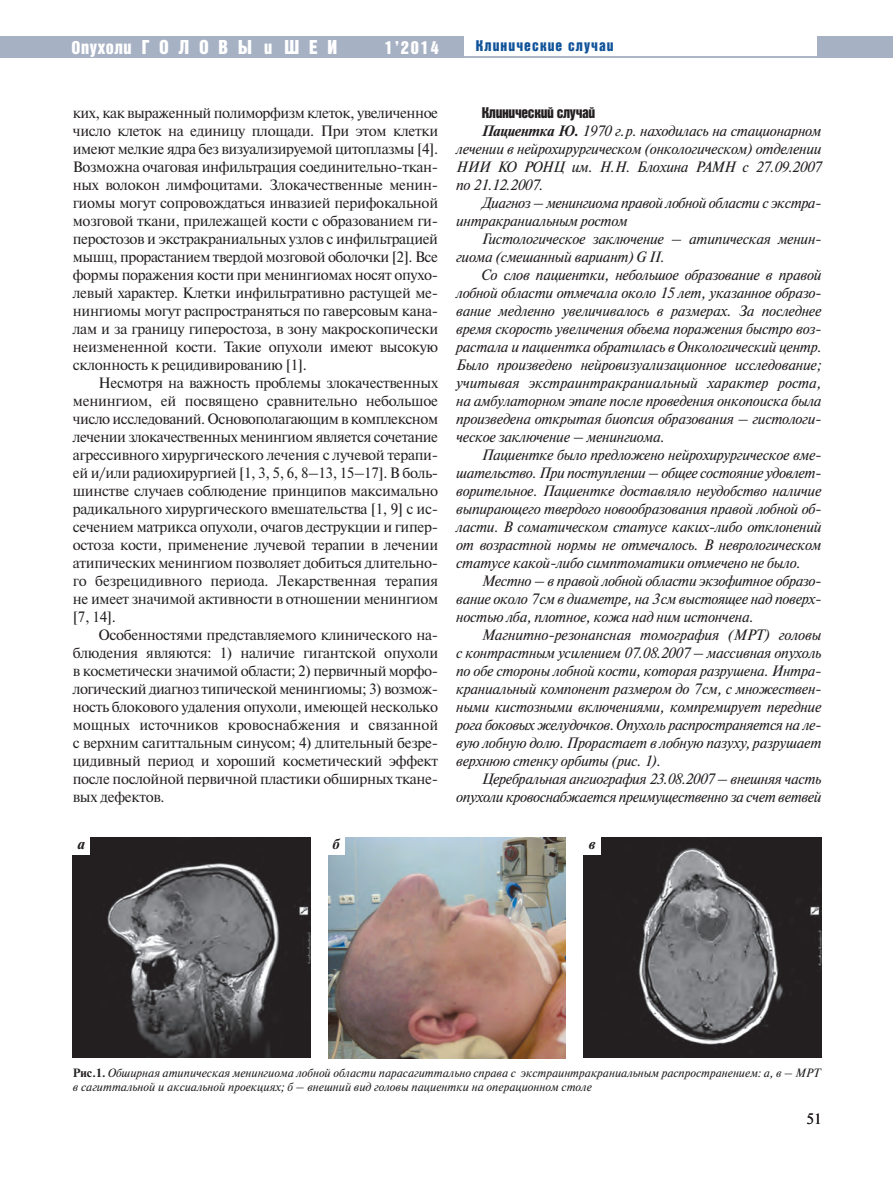
<style>
.page{position:relative;width:893px;height:1189px;background:#fff}
.page>*{position:absolute;margin:0;border:0;box-sizing:border-box;transform-origin:0 0}
.t1{font:19.5px "Bastion Kontrast Alt C";letter-spacing:.5em;color:#fff}
.t2{font:18px "Bastion Kontrast Alt C";color:#fff}
.t3{font:15px/18px "Newton C";letter-spacing:-.02em;color:#231f20;text-align:justify}
.t4{font:italic 15px/18px "Newton C";letter-spacing:-.02em;color:#231f20;text-align:justify}
.t5{font:15px "Bastion Kontrast Alt C";letter-spacing:.075em;color:#105399}
.t6{font:15px "Bastion Kontrast Alt C";letter-spacing:-.02em;color:#231f20}
.t7{font:italic 700 15px "Newton C";color:#231f20}
.t8{font:italic 12px/14.4px "Newton C";color:#231f20}
.s1{font-size:18px}
.s2{font-weight:700}
.s3{font-weight:700;font-style:normal}
</style>
<div class="page">
<div style="left:0;top:36px;width:464px;height:22px;background:#a7b1c4"></div>
<div style="left:817px;top:36px;width:76px;height:22px;background:#a7b1c4"></div>
<hr style="left:453px;top:56px;width:399px;height:2px;background:#a7b1c4">
<img style="left:73px;top:838px;width:237px;height:219px">
<img style="left:328px;top:838px;width:238px;height:221px">
<img style="left:584px;top:838px;width:237px;height:219px">
<div style="left:73px;top:837px;width:17px;height:17px;background:#fff"></div>
<div style="left:327px;top:837px;width:17px;height:17px;background:#fff"></div>
<div style="left:584px;top:837px;width:17px;height:17px;background:#fff"></div>
<h1 class="t1" style="left:71px;top:40px;width:267px"><span class="s1">Опухоли</span> ГОЛОВЫ <span class="s1">и</span> ШЕИ</h1>
<p class="t2" style="left:385px;top:41px;width:55px">1’2014</p>
<p class="t5" style="left:476px;top:40px;width:139px">Клинические случаи</p>
<p class="t3" style="left:73px;top:105px;width:367px">ких, как выраженный полиморфизм клеток, увеличенное число клеток на единицу площади. При этом клетки имеют мелкие ядра без визуализируемой цитоплазмы [4].<br>Возможна очаговая инфильтрация соединительно-ткан&shy;ных волокон лимфоцитами. Злокачественные менин&shy;гиомы могут сопровождаться инвазией перифокальной мозговой ткани, прилежащей кости с образованием ги&shy;перостозов и экстракраниальных узлов с инфильтрацией мышц, прорастанием твердой мозговой оболочки [2]. Все формы поражения кости при менингиомах носят опухо&shy;левый характер. Клетки инфильтративно растущей ме&shy;нингиомы могут распространяться по гаверсовым кана&shy;лам и за границу гиперостоза, в зону макроскопически неизмененной кости. Такие опухоли имеют высокую склонность к рецидивированию [1].</p>
<p class="t3" style="left:73px;top:375px;width:367px;text-indent:26px">Несмотря на важность проблемы злокачественных менингиом, ей посвящено сравнительно небольшое число исследований. Основополагающим в комплексном лечении злокачественных менингиом является сочетание агрессивного хирургического лечения с лучевой терапи&shy;ей и / или радиохирургией [1, 3, 5, 6, 8–13, 15–17]. В боль&shy;шинстве случаев соблюдение принципов максимально радикального хирургического вмешательства [1, 9] с ис&shy;сечением матрикса опухоли, очагов деструкции и гипер&shy;остоза кости, применение лучевой терапии в лечении атипических менингиом позволяет добиться длительно&shy;го безрецидивного периода. Лекарственная терапия не имеет значимой активности в отношении менингиом [7, 14].</p>
<p class="t3" style="left:73px;top:627px;width:367px;text-indent:26px">Особенностями представляемого клинического на&shy;блюдения являются: 1) наличие гигантской опухоли в косметически значимой области; 2) первичный морфо&shy;логический диагноз типической менингиомы; 3) возмож&shy;ность блокового удаления опухоли, имеющей несколько мощных источников кровоснабжения и связанной с верхним сагиттальным синусом; 4) длительный безре&shy;цидивный период и хороший косметический эффект после послойной первичной пластики обширных ткане&shy;вых дефектов.</p>
<p class="t6" style="left:481px;top:107px;width:115px">Клинический случай</p>
<p class="t4" style="left:456px;top:123px;width:367px;text-indent:26px"><span class="s2">Пациентка Ю.</span> 1970 г. р. находилась на стационарном лечении в нейрохирургическом (онкологическом) отделении НИИ КО РОНЦ им. Н. Н. Блохина РАМН с 27.09.2007 по 21.12.2007.</p>
<p class="t4" style="left:456px;top:195px;width:367px;text-indent:26px">Диагноз – менингиома правой лобной области с экстра&shy;интракраниальным ростом</p>
<p class="t4" style="left:456px;top:231px;width:367px;text-indent:26px">Гистологическое заключение – атипическая менин&shy;гиома (смешанный вариант) G II.</p>
<p class="t4" style="left:456px;top:267px;width:367px;text-indent:26px">Со слов пациентки, небольшое образование в правой лобной области отмечала около 15 лет, указанное образо&shy;вание медленно увеличивалось в размерах. За последнее время скорость увеличения объема поражения быстро воз&shy;растала и пациентка обратилась в Онкологический центр.<br>Было произведено нейровизуализационное исследование; учитывая экстраинтракраниальный характер роста, на амбулаторном этапе после проведения онкопоиска была произведена открытая биопсия образования – гистологи&shy;ческое заключение – менингиома.</p>
<p class="t4" style="left:456px;top:447px;width:367px;text-indent:26px">Пациентке было предложено нейрохирургическое вме&shy;шательство. При поступлении – общее состояние удовлет&shy;ворительное. Пациентке доставляло неудобство наличие выпирающего твердого новообразования правой лобной об&shy;ласти. В соматическом статусе каких-либо отклонений от возрастной нормы не отмечалось. В неврологическом статусе какой-либо симптоматики отмечено не было.</p>
<p class="t4" style="left:456px;top:573px;width:367px;text-indent:26px">Местно – в правой лобной области экзофитное образо&shy;вание около 7 см в диаметре, на 3 см выстоящее над поверх&shy;ностью лба, плотное, кожа над ним истончена.</p>
<p class="t4" style="left:456px;top:627px;width:367px;text-indent:26px">Магнитно-резонансная томография (МРТ) головы с контрастным усилением 07.08.2007 – массивная опухоль по обе стороны лобной кости, которая разрушена. Интра&shy;краниальный компонент размером до 7 см, с множествен&shy;ными кистозными включениями, компремирует передние рога боковых желудочков. Опухоль распространяется на ле&shy;вую лобную долю. Прорастает в лобную пазуху, разрушает верхнюю стенку орбиты (рис. 1).</p>
<p class="t4" style="left:456px;top:771px;width:367px;text-align:right">Церебральная ангиография 23.08.2007 – внешняя часть опухоли кровоснабжается преимущественно за счет ветвей</p>
<p class="t7" style="left:77px;top:838px;width:9px">а</p>
<p class="t7" style="left:332px;top:838px;width:9px">б</p>
<p class="t7" style="left:589px;top:838px;width:8px">в</p>
<p class="t8" style="left:73px;top:1066px;width:749px"><span class="s3">Рис.1.</span> Обширная атипическая менингиома лобной области парасагиттально справа с экстраинтракраниальным распространением: а, в – МРТ в сагиттальной и аксиальной проекциях; б – внешний вид головы пациентки на операционном столе</p>
<p class="t3" style="left:806px;top:1111px;width:16px">51</p>
</div>
